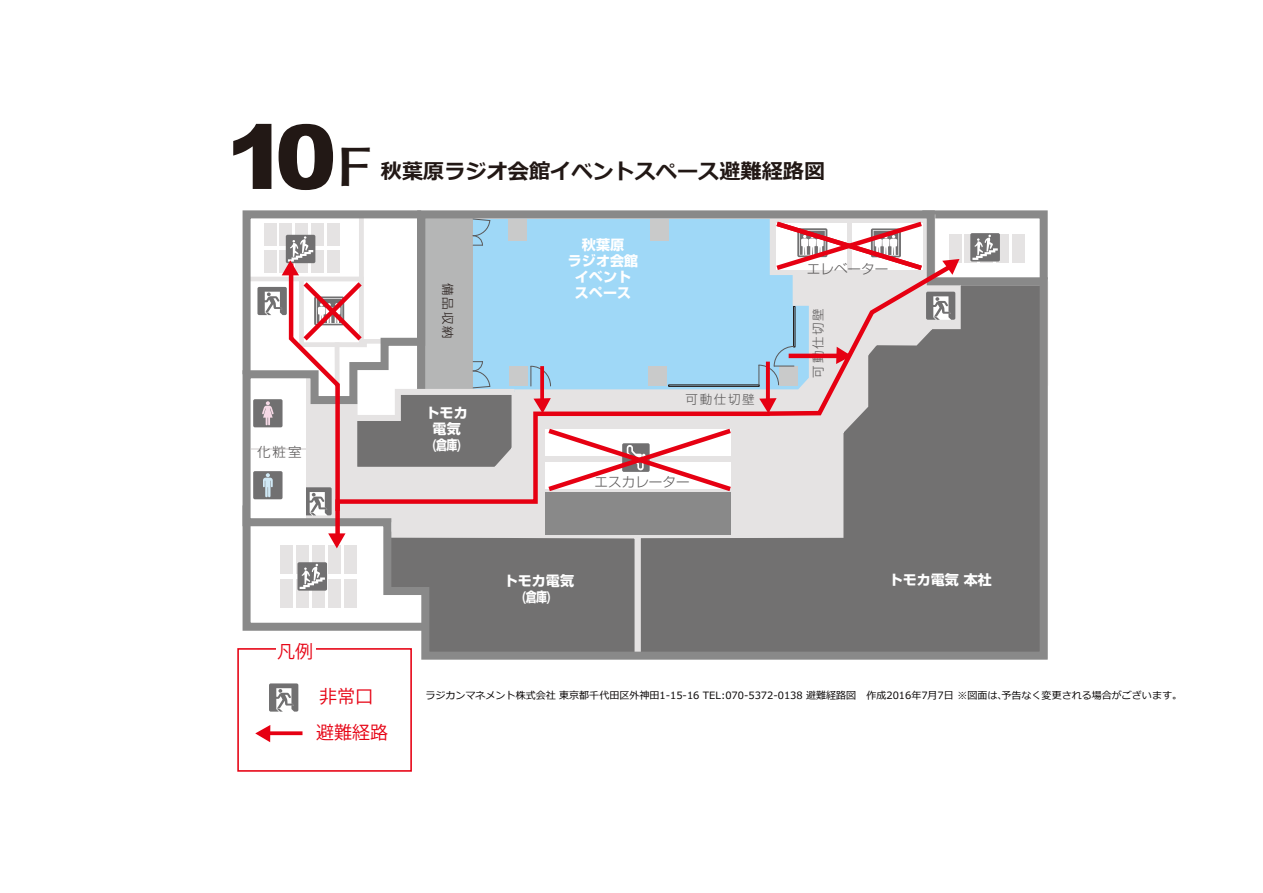
<style>
.page{position:relative;width:1263px;height:893px;background:#fff}
.page>*{position:absolute;margin:0;border:0;box-sizing:border-box;transform-origin:0 0}
.t1{font:700 21.15px "Meiryo";color:#221815}
.t2{font:18px/36px "Koz Go Pr 6 N";color:#e60012}
.t3{font:700 13.8px/16.2px "Shin Go Pro";color:#fff;text-align:center}
.t4{font:700 13.5px "Shin Go Pro";color:#fff;scale:.81 1}
.t5{font:300 13.35px "Shin Go Pro";color:#595757}
.t6{font:300 12.3px "Shin Go Pro";letter-spacing:.135em;color:#595757}
.t7{font:300 12.3px "Shin Go Pro";color:#221815}
.t8{font:10.05px "Meiryo";color:#040000}
.s1{font-family:"Arial";font-weight:900;font-size:89.4px}
.s2{font-family:"Skip Std B";font-weight:400;font-size:46.65px}
</style>
<div class="page">
<svg style="left:269px;top:683px;width:29px;height:29px"></svg>
<div style="left:237px;top:648px;width:175px;height:124px;border:2px solid #e60012"></div>
<svg style="left:239px;top:210px;width:809px;height:454px;background:#909ea6"></svg>
<div style="left:668px;top:385px;width:91px;height:2px;border:1px solid #221815"></div>
<svg style="left:530px;top:366px;width:21px;height:20px"></svg>
<svg style="left:333px;top:409px;width:441px;height:135px"></svg>
<svg style="left:540px;top:366px;width:4px;height:32px"></svg>
<svg style="left:758px;top:218px;width:201px;height:200px;background:#c4b8bd"></svg>
<svg style="left:533px;top:398px;width:18px;height:15px"></svg>
<svg style="left:247px;top:522px;width:397px;height:140px"></svg>
<svg style="left:239px;top:210px;width:282px;height:305px"></svg>
<svg style="left:270px;top:731px;width:32px;height:4px"></svg>
<svg style="left:255px;top:725px;width:15px;height:17px"></svg>
<h1 class="t1" style="left:226px;top:157px;width:601px"><span class="s1">10</span><span class="s2">F</span> 秋葉原ラジオ会館イベントスペース避難経路図</h1>
<h3 class="t5" style="left:257px;top:440px;width:46px">化粧室</h3>
<p class="t7" style="left:458px;top:283px;width:57px;rotate:90deg">備品収納</p>
<h3 class="t3" style="left:433px;top:403px;width:37px;text-align:left;text-indent:-26px">　 トモカ電気</h3>
<h3 class="t4" style="left:432px;top:434px;width:38px">(倉庫)</h3>
<h3 class="t3" style="left:568px;top:235px;width:72px">秋葉原<br>ラジオ会館イベントスペース</h3>
<p class="t6" style="left:685px;top:389px;width:71px">可動仕切壁</p>
<h3 class="t5" style="left:595px;top:471px;width:97px">エスカレーター</h3>
<h3 class="t5" style="left:807px;top:258px;width:83px">エレベーター</h3>
<p class="t6" style="left:808px;top:378px;width:71px;rotate:-90deg">可動仕切壁</p>
<h2 class="t2" style="left:277px;top:634px;width:37px">凡例</h2>
<h2 class="t2" style="left:316px;top:679px;width:73px">非常口避難経路</h2>
<h3 class="t3" style="left:504px;top:571px;width:72px">トモカ電気</h3>
<h3 class="t3" style="left:875px;top:571px;width:119px">　トモカ電気 本社</h3>
<h3 class="t4" style="left:522px;top:586px;width:38px">(倉庫)</h3>
<p class="t8" style="left:425px;top:688px;width:758px">ラジカンマネメント株式会社 東京都千代田区外神田1-15-16 TEL:070-5372-0138 避難経路図　作成2016年7月7日 ※図面は、予告なく変更される場合がございます。</p>
</div>
